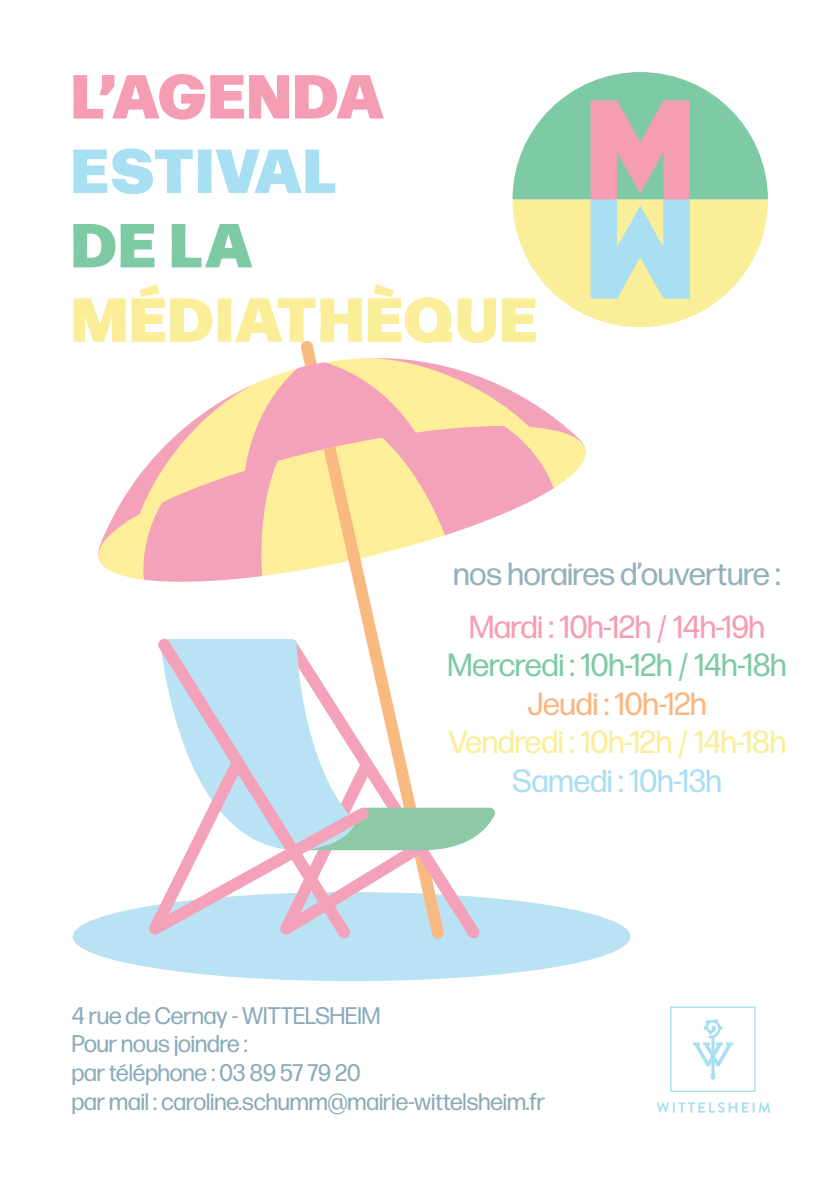
<style>
.page{position:relative;width:840px;height:1191px;background:#fff}
.page>*{position:absolute;margin:0;border:0;box-sizing:border-box;transform-origin:0 0}
.t1{font:900 62px/74.4px "Forma DJR Banner";letter-spacing:.05em;color:#a9dff2}
.t2{font:900 62px "Forma DJR Banner";letter-spacing:.05em;color:#faee99}
.t3{font:900 62px "Forma DJR Banner";letter-spacing:.05em;color:#f59db2}
.t4{font:32px "Forma DJR Banner";letter-spacing:.025em;color:#7ecaa5}
.t5{font:32px "Forma DJR Banner";letter-spacing:.025em;color:#faee99}
.t6{font:32px "Forma DJR Banner";letter-spacing:.025em;color:#93b0bc}
.t7{font:32px "Forma DJR Banner";letter-spacing:.025em;color:#f59db2}
.t8{font:32px "Forma DJR Banner";letter-spacing:.025em;color:#a9dff2}
.t9{font:32px "Forma DJR Banner";letter-spacing:.025em;color:#fab67f}
.t10{font:24px "Forma DJR Banner";letter-spacing:.025em;color:#8babba}
.s1{color:#7ecaa5}
</style>
<div class="page">
<svg style="left:512px;top:72px;width:255px;height:255px"></svg>
<div style="left:73px;top:892px;width:557px;height:89px;background:#bae2f5;border-radius:50%"></div>
<svg style="left:98px;top:340px;width:488px;height:240px"></svg>
<svg style="left:323px;top:447px;width:121px;height:492px"></svg>
<svg style="left:351px;top:639px;width:128px;height:299px"></svg>
<svg style="left:351px;top:639px;width:70px;height:119px"></svg>
<svg style="left:158px;top:638px;width:193px;height:300px;fill:#bae2f5"></svg>
<svg style="left:149px;top:758px;width:346px;height:176px"></svg>
<div style="left:669px;top:1006px;width:86px;height:86px;border:1px solid #a9dff2"></div>
<svg style="left:692px;top:1018px;width:40px;height:61px"></svg>
<svg style="left:656px;top:1102px;width:113px;height:10px"></svg>
<p class="t3" style="left:72px;top:48px;width:312px">L’AGENDA</p>
<p class="t1" style="left:72px;top:129px;width:265px">ESTIVAL<br><span class="s1">DE LA</span></p>
<p class="t2" style="left:72px;top:271px;width:465px">MÉDIATHÈQUE</p>
<p class="t6" style="left:453px;top:555px;width:327px">nos horaires d’ouverture :</p>
<p class="t7" style="left:469px;top:607px;width:296px">Mardi : 10h-12h / 14h-19h</p>
<p class="t4" style="left:448px;top:646px;width:339px">Mercredi : 10h-12h / 14h-18h</p>
<p class="t9" style="left:528px;top:684px;width:179px">Jeudi : 10h-12h</p>
<p class="t5" style="left:448px;top:723px;width:338px">Vendredi : 10h-12h / 14h-18h</p>
<p class="t8" style="left:512px;top:761px;width:210px">Samedi : 10h-13h</p>
<p class="t10" style="left:72px;top:1000px;width:309px">4 rue de Cernay - WITTELSHEIM</p>
<p class="t10" style="left:72px;top:1029px;width:177px">Pour nous joindre :</p>
<p class="t10" style="left:72px;top:1058px;width:289px">par téléphone : 03 89 57 79 20</p>
<p class="t10" style="left:72px;top:1087px;width:474px">par mail : caroline.schumm@mairie-wittelsheim.fr</p>
</div>
